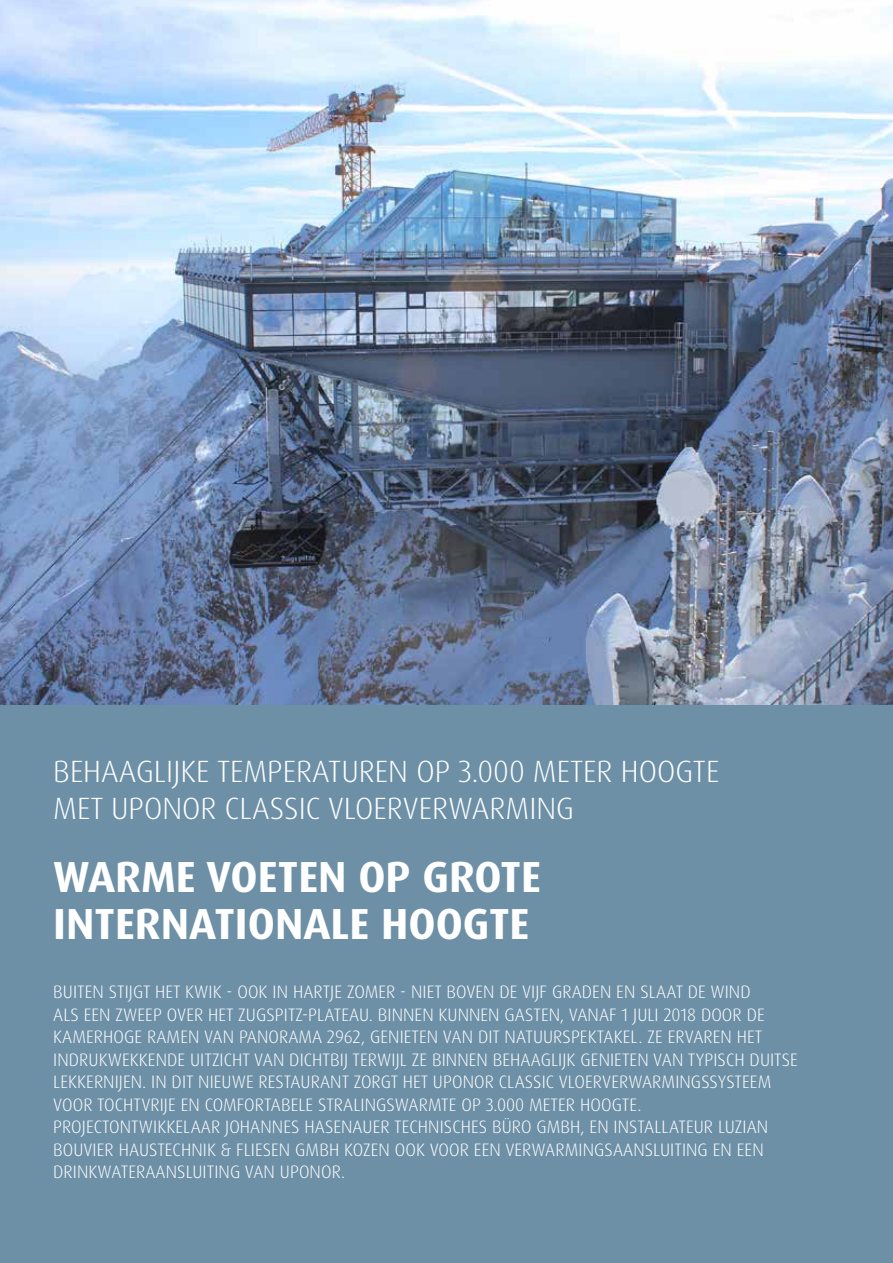
<style>
.page{position:relative;width:893px;height:1263px;background:#fff}
.page>*{position:absolute;margin:0;border:0;box-sizing:border-box;transform-origin:0 0}
.t1{font:700 43.5px/46.5px "Dax Pro";color:#fff}
.t2{font:300 30.75px/36.9px "Dax Pro";color:#fff}
.t3{font:300 18px/22.5px "Dax Pro";letter-spacing:.005em;color:#fff}
</style>
<div class="page">
<img style="left:0;top:0;width:893px;height:706px">
<div style="left:0;top:706px;width:893px;height:557px;background:#6d90a7"></div>
<h2 class="t2" style="left:53px;top:752px;width:667px">BEHAAGLIJKE TEMPERATUREN OP 3.000 METER HOOGTE<br>MET UPONOR CLASSIC VLOERVERWARMING</h2>
<h1 class="t1" style="left:53px;top:854px;width:489px">WARME VOETEN OP GROTE<br>INTERNATIONALE HOOGTE</h1>
<p class="t3" style="left:53px;top:981px;width:746px">BUITEN STIJGT HET KWIK - OOK IN HARTJE ZOMER - NIET BOVEN DE VIJF GRADEN EN SLAAT DE WIND<br>ALS EEN ZWEEP OVER HET ZUGSPITZ-PLATEAU. BINNEN KUNNEN GASTEN, VANAF 1 JULI 2018 DOOR DE KAMERHOGE RAMEN VAN PANORAMA 2962, GENIETEN VAN DIT NATUURSPEKTAKEL. ZE ERVAREN HET INDRUKWEKKENDE UITZICHT VAN DICHTBIJ TERWIJL ZE BINNEN BEHAAGLIJK GENIETEN VAN TYPISCH DUITSE LEKKERNIJEN. IN DIT NIEUWE RESTAURANT ZORGT HET UPONOR CLASSIC VLOERVERWARMINGSSYSTEEM VOOR TOCHTVRIJE EN COMFORTABELE STRALINGSWARMTE OP 3.000 METER HOOGTE.<br>PROJECTONTWIKKELAAR JOHANNES HASENAUER TECHNISCHES BÜRO GMBH, EN INSTALLATEUR LUZIAN BOUVIER HAUSTECHNIK &amp; FLIESEN GMBH KOZEN OOK VOOR EEN VERWARMINGSAANSLUITING EN EEN DRINKWATERAANSLUITING VAN UPONOR.</p>
</div>
